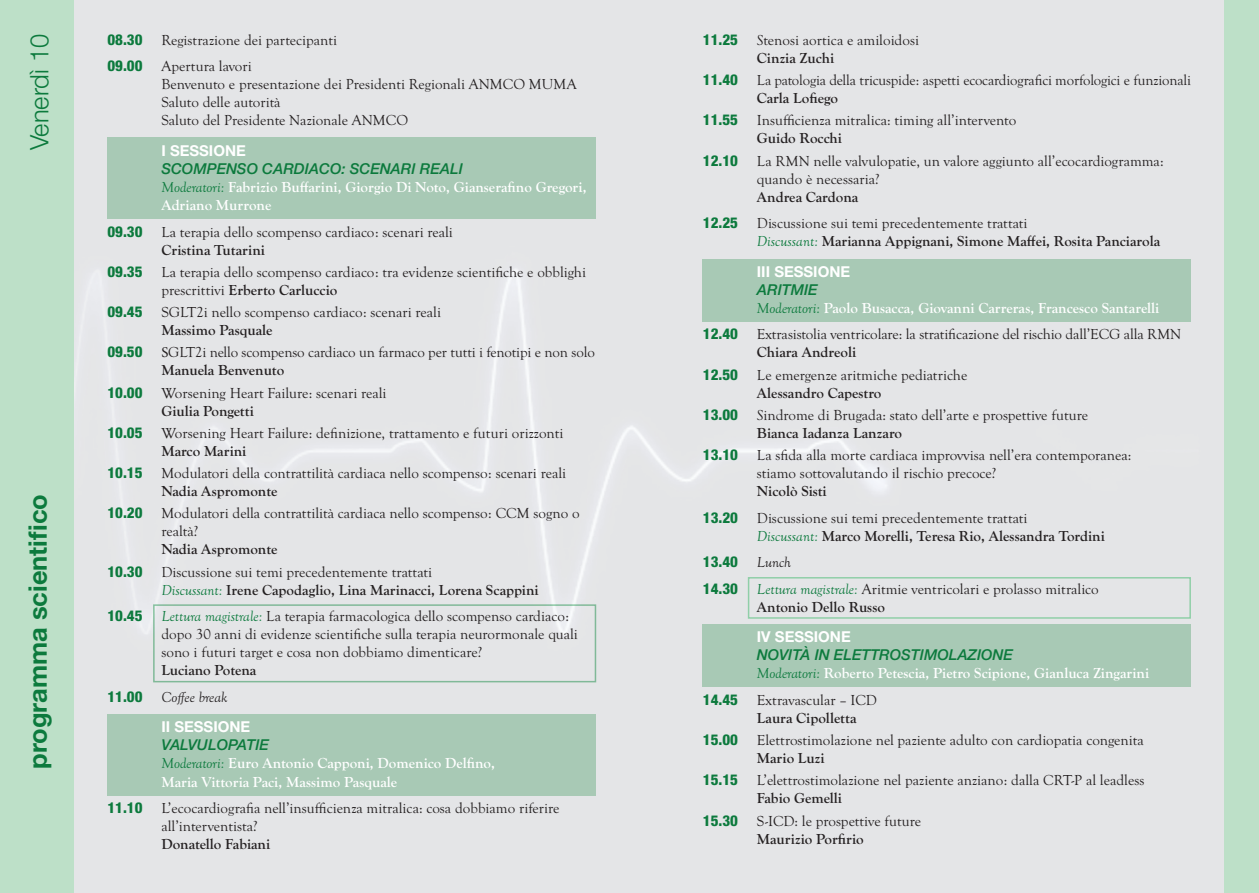
<style>
.page{position:relative;width:1259px;height:893px;background:#fff}
.page>*{position:absolute;margin:0;border:0;box-sizing:border-box;transform-origin:0 0}
.t1{font:700 25.5px "Helvetica Neue LT Std";color:#0c7a3d}
.t2{font:300 25.5px "Helvetica Neue LT Std";color:#0c7a3d}
.t3{font:15px/18px "Goudy Old Sty";color:#231f20}
.t4{font:700 15px/18px "Goudy Old Sty";color:#231f20}
.t5{font:700 15px/18px "Goudy Old Sty";color:#fff}
.t6{font:800 condensed 15px "Helvetica Neue LT Std";color:#0c7a3d}
.t7{font:italic 500 15px "Helvetica Neue LT Std";color:#0c7a3d}
.t8{font:700 15px "Helvetica Neue LT Std";color:#fff}
.t9{font:italic 15px "Goudy Old Sty";color:#231f20}
.s1{font-weight:400;font-style:italic;color:#0c7a3d}
.s2{font-weight:700}
.s3{font-family:"Minion Pro"}
.s4{font-weight:400}
.s5{font-style:italic;color:#0c7a3d}
.s6{font-style:italic}
</style>
<div class="page">
<div style="left:107px;top:137px;width:488px;height:81px;background:#a8c9b5"></div>
<div style="left:0;top:0;width:73px;height:893px;background:#bde0c8"></div>
<div style="left:1225px;top:0;width:34px;height:893px;background:#bde0c8"></div>
<div style="left:107px;top:714px;width:488px;height:81px;background:#a8c9b5"></div>
<div style="left:703px;top:259px;width:488px;height:63px;background:#a8c9b5"></div>
<div style="left:703px;top:624px;width:488px;height:62px;background:#a8c9b5"></div>
<div style="left:153px;top:604px;width:443px;height:78px;border:2px solid #90cfa8"></div>
<div style="left:748px;top:577px;width:443px;height:42px;border:2px solid #90cfa8"></div>
<h1 class="t2" style="left:24px;top:150px;width:118px;rotate:-90deg">Venerdì 10</h1>
<p class="t6" style="left:107px;top:30px;width:37px">08.30</p>
<p class="t3" style="left:161px;top:31px;width:177px">Registrazione dei partecipanti</p>
<p class="t6" style="left:107px;top:57px;width:37px">09.00</p>
<p class="t3" style="left:161px;top:58px;width:417px">Apertura lavori<br>Benvenuto e presentazione dei Presidenti Regionali ANMCO MUMA Saluto delle autorità<br>Saluto del Presidente Nazionale ANMCO</p>
<p class="t8" style="left:161px;top:142px;width:86px">I SESSIONE</p>
<p class="t7" style="left:161px;top:160px;width:303px">SCOMPENSO CARDIACO: SCENARI REALI</p>
<p class="t5" style="left:161px;top:178px;width:427px"><span class="s1">Moderatori:</span> Fabrizio Buffarini, Giorgio Di Noto, Gianserafino Gregori,<br>Adriano Murrone</p>
<p class="t6" style="left:107px;top:222px;width:37px">09.30</p>
<p class="t3" style="left:161px;top:223px;width:293px">La terapia dello scompenso cardiaco: scenari reali</p>
<p class="t4" style="left:161px;top:241px;width:105px">Cristina Tutarini</p>
<p class="t6" style="left:107px;top:262px;width:37px">09.35</p>
<p class="t3" style="left:161px;top:263px;width:426px">La terapia dello scompenso cardiaco: tra evidenze scientifiche e obblighi prescrittivi <span class="s2">Erberto Carluccio</span></p>
<p class="t6" style="left:107px;top:303px;width:37px">09.45</p>
<p class="t3" style="left:161px;top:304px;width:281px">SGLT2i nello scompenso cardiaco: scenari reali</p>
<p class="t4" style="left:161px;top:321px;width:113px">Massimo Pasquale</p>
<p class="t6" style="left:107px;top:343px;width:37px">09.50</p>
<p class="t3" style="left:161px;top:344px;width:435px"><span class="s3">S</span>GLT2i nello scompenso cardiaco un farmaco per tutti i fenotipi e non solo<br><span class="s2">Manuela Benvenuto</span></p>
<p class="t6" style="left:107px;top:383px;width:37px">10.00</p>
<p class="t3" style="left:161px;top:384px;width:227px">Worsening Heart Failure: scenari reali</p>
<p class="t4" style="left:161px;top:402px;width:94px">Giulia Pongetti</p>
<p class="t6" style="left:107px;top:423px;width:37px">10.05</p>
<p class="t3" style="left:161px;top:424px;width:403px">Worsening Heart Failure: definizione, trattamento e futuri orizzonti</p>
<p class="t4" style="left:161px;top:442px;width:87px">Marco Marini</p>
<p class="t6" style="left:107px;top:464px;width:37px">10.15</p>
<p class="t3" style="left:161px;top:465px;width:406px">Modulatori della contrattilità cardiaca nello scompenso: scenari reali</p>
<p class="t4" style="left:161px;top:482px;width:118px">Nadia Aspromonte</p>
<p class="t6" style="left:107px;top:504px;width:37px">10.20</p>
<p class="t3" style="left:161px;top:505px;width:420px">Modulatori della contrattilità cardiaca nello scompenso: CCM sogno o realtà?</p>
<p class="t4" style="left:161px;top:541px;width:118px">Nadia Aspromonte</p>
<p class="t6" style="left:107px;top:562px;width:37px">10.30</p>
<p class="t4" style="left:161px;top:563px;width:379px"><span class="s4">Discussione sui temi precedentemente trattati<br></span><span class="s1">Discussant:</span> Irene Capodaglio, Lina Marinacci, Lorena Scappini</p>
<p class="t6" style="left:107px;top:607px;width:37px">10.45</p>
<p class="t3" style="left:161px;top:608px;width:418px"><span class="s5">Lettura magistrale:</span> La terapia farmacologica dello scompenso cardiaco: dopo 30 anni di evidenze scientifiche sulla terapia neurormonale quali sono i futuri target e cosa non dobbiamo dimenticare?</p>
<p class="t4" style="left:161px;top:661px;width:96px">Luciano Potena</p>
<p class="t6" style="left:107px;top:687px;width:37px">11.00</p>
<p class="t9" style="left:161px;top:689px;width:68px">Coffee break</p>
<p class="t8" style="left:161px;top:718px;width:90px">II SESSIONE</p>
<p class="t7" style="left:161px;top:736px;width:109px">VALVULOPATIE</p>
<p class="t5" style="left:161px;top:755px;width:335px"><span class="s1">Moderatori:</span> Euro Antonio Capponi, Domenico Delfino,<br>Maria Vittoria Paci, Massimo Pasquale</p>
<p class="t6" style="left:107px;top:798px;width:37px">11.10</p>
<p class="t3" style="left:161px;top:799px;width:399px">L’ecocardiografia nell’insufficienza mitralica: cosa dobbiamo riferire all’interventista?</p>
<p class="t4" style="left:161px;top:835px;width:110px">Donatello Fabiani</p>
<h1 class="t1" style="left:22px;top:769px;width:276px;rotate:-90deg">programma scientifico</h1>
<p class="t6" style="left:703px;top:30px;width:37px">11.25</p>
<p class="t3" style="left:757px;top:31px;width:164px"><span class="s6">S</span>tenosi aortica e amiloidosi<br><span class="s2">Cinzia Zuchi</span></p>
<p class="t6" style="left:703px;top:70px;width:37px">11.40</p>
<p class="t3" style="left:757px;top:72px;width:435px">La patologia della tricuspide: aspetti ecocardiografici morfologici e funzionali</p>
<p class="t4" style="left:757px;top:89px;width:83px">Carla Lofiego</p>
<p class="t6" style="left:703px;top:111px;width:37px">11.55</p>
<p class="t3" style="left:757px;top:112px;width:261px">Insufficienza mitralica: timing all’intervento</p>
<p class="t4" style="left:757px;top:130px;width:87px">Guido Rocchi</p>
<p class="t6" style="left:703px;top:151px;width:37px">12.10</p>
<p class="t3" style="left:757px;top:152px;width:408px">La RMN nelle valvulopatie, un valore aggiunto all’ecocardiogramma: quando è necessaria?</p>
<p class="t4" style="left:757px;top:188px;width:103px">Andrea Cardona</p>
<p class="t6" style="left:703px;top:214px;width:37px">12.25</p>
<p class="t4" style="left:757px;top:214px;width:405px"><span class="s4">Discussione sui temi precedentemente trattati<br></span><span class="s1">Discussant:</span> Marianna Appignani, Simone Maffei, Rosita Panciarola</p>
<p class="t8" style="left:757px;top:262px;width:95px">III SESSIONE</p>
<p class="t7" style="left:757px;top:281px;width:62px">ARITMIE</p>
<p class="t5" style="left:757px;top:299px;width:404px"><span class="s1">Moderatori:</span> Paolo Busacca, Giovanni Carreras, Francesco Santarelli</p>
<p class="t6" style="left:703px;top:325px;width:37px">12.40</p>
<p class="t3" style="left:757px;top:326px;width:426px">Extrasistolia ventricolare: la stratificazione del rischio dall’ECG alla RMN</p>
<p class="t4" style="left:757px;top:344px;width:101px">Chiara Andreoli</p>
<p class="t6" style="left:703px;top:365px;width:37px">12.50</p>
<p class="t3" style="left:757px;top:366px;width:212px">Le emergenze aritmiche pediatriche</p>
<p class="t4" style="left:757px;top:384px;width:126px">Alessandro Capestro</p>
<p class="t6" style="left:703px;top:405px;width:37px">13.00</p>
<p class="t3" style="left:757px;top:406px;width:333px"><span class="s6">S</span>indrome di Brugada: stato dell’arte e prospettive future<br><span class="s2">Bianca Iadanza Lanzaro</span></p>
<p class="t6" style="left:703px;top:446px;width:37px">13.10</p>
<p class="t3" style="left:757px;top:447px;width:376px">La sfida alla morte cardiaca improvvisa nell’era contemporanea: stiamo sottovalutando il rischio precoce?</p>
<p class="t4" style="left:757px;top:482px;width:71px">Nicolò Sisti</p>
<p class="t6" style="left:703px;top:508px;width:37px">13.20</p>
<p class="t3" style="left:757px;top:509px;width:349px">Discussione sui temi precedentemente trattati<br><span class="s5">Discussant:</span> <span class="s2">Marco Morelli, Teresa Rio, Alessandra Tordini</span></p>
<p class="t6" style="left:703px;top:553px;width:37px">13.40</p>
<p class="t9" style="left:757px;top:554px;width:36px">Lunch</p>
<p class="t6" style="left:703px;top:579px;width:37px">14.30</p>
<p class="t3" style="left:757px;top:580px;width:343px"><span class="s5">Lettura magistrale:</span> Aritmie ventricolari e prolasso mitralico<br><span class="s2">Antonio Dello Russo</span></p>
<p class="t8" style="left:757px;top:628px;width:95px">IV SESSIONE</p>
<p class="t7" style="left:757px;top:646px;width:257px">NOVITÀ IN ELETTROSTIMOLAZIONE</p>
<p class="t5" style="left:757px;top:665px;width:394px"><span class="s1">Moderatori:</span> Roberto Petescia, Pietro Scipione, Gianluca Zingarini</p>
<p class="t6" style="left:703px;top:690px;width:37px">14.45</p>
<p class="t3" style="left:757px;top:691px;width:122px">Extravascular – ICD</p>
<p class="t4" style="left:757px;top:709px;width:101px">Laura Cipolletta</p>
<p class="t6" style="left:703px;top:731px;width:37px">15.00</p>
<p class="t3" style="left:757px;top:732px;width:388px">Elettrostimolazione nel paziente adulto con cardiopatia congenita</p>
<p class="t4" style="left:757px;top:749px;width:69px">Mario Luzi</p>
<p class="t6" style="left:703px;top:771px;width:37px">15.15</p>
<p class="t3" style="left:757px;top:772px;width:389px">L’elettrostimolazione nel paziente anziano: dalla CRT-P al leadless</p>
<p class="t4" style="left:757px;top:790px;width:87px">Fabio Gemelli</p>
<p class="t6" style="left:703px;top:811px;width:37px">15.30</p>
<p class="t3" style="left:757px;top:812px;width:166px">S-ICD: le prospettive future</p>
<p class="t4" style="left:757px;top:830px;width:108px">Maurizio Porfirio</p>
</div>
